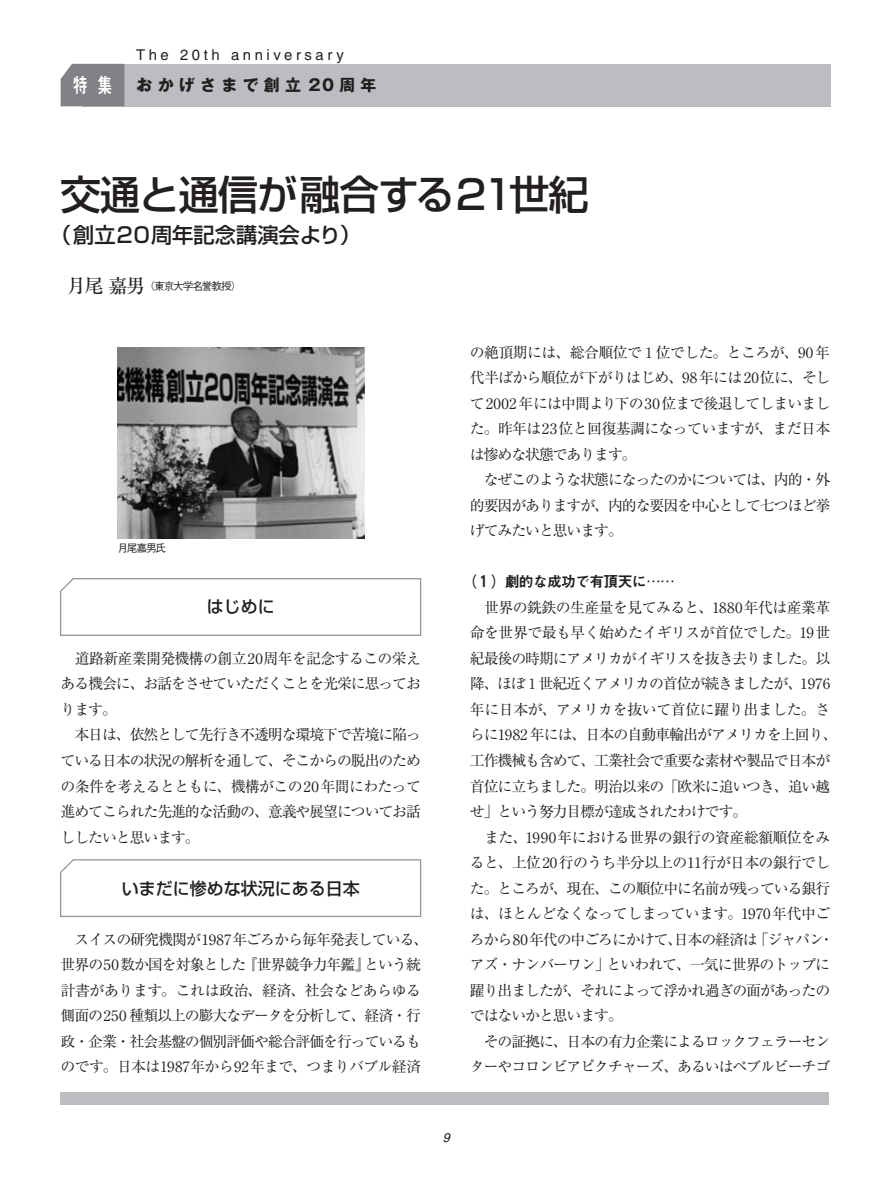
<style>
.page{position:relative;width:893px;height:1191px;background:#fff}
.page>*{position:absolute;margin:0;border:0;box-sizing:border-box;transform-origin:0 0}
.t1{font:500 40.35px "Shin Go";letter-spacing:-.025em;color:#231f20}
.t2{font:500 21.3px "Shin Go";color:#231f20}
.cap{font:21.3px "Midashi Go MB31";color:#fff;scale:.7 1}
.t3{font:500 19.2px "Ryumin";color:#231f20}
.特集_ナカミダシ{font:500 16.95px "Shin Go";color:#231f20}
.t4{font:700 15.9px "Gothic MB101";letter-spacing:.335em;color:#231f20}
.t5{font:14.85px/25.5px "Ryumin";letter-spacing:-.07em;color:#231f20;text-align:justify}
.t6{font:14.85px "Helvetica";letter-spacing:.24em;color:#231f20}
.t7{font:14.85px "Midashi Go MB31";letter-spacing:-.05em;color:#231f20}
.t8{font:italic 12.75px "Helvetica";color:#231f20}
.t9{font:500 10.65px "Gothic BBB";letter-spacing:-.1em;color:#231f20}
</style>
<div class="page">
<img style="left:117px;top:348px;width:247px;height:190px">
<svg style="left:60px;top:578px;width:362px;height:58px"></svg>
<svg style="left:60px;top:859px;width:362px;height:58px"></svg>
<div style="left:61px;top:1092px;width:768px;height:12px;background:#bcbdc0"></div>
<div style="left:82px;top:64px;width:748px;height:42px;background:#bcbdc0"></div>
<div style="left:61px;top:64px;width:63px;height:42px;background:#808285"></div>
<p class="t6" style="left:136px;top:46px;width:209px">The 20th anniversary</p>
<p class="cap" style="left:73px;top:73px;width:58px">特 集</p>
<p class="t4" style="left:136px;top:74px;width:242px">おかげさまで創立 20周年</p>
<p class="t1" style="left:61px;top:168px;width:530px">交通と通信が融合する21世紀</p>
<p class="t2" style="left:50px;top:221px;width:312px">（創立20周年記念講演会より）</p>
<p class="t3" style="left:67px;top:274px;width:80px">月尾 嘉男</p>
<p class="t9" style="left:145px;top:280px;width:98px">（東京大学名誉教授）</p>
<p class="t9" style="left:117px;top:541px;width:50px">月尾嘉男氏</p>
<p class="特集_ナカミダシ" style="left:207px;top:596px;width:70px">はじめに</p>
<p class="t5" style="left:61px;top:645px;width:362px">　道路新産業開発機構の創立20周年を記念するこの栄えある機会に、お話をさせていただくことを光栄に思っております。</p>
<p class="t5" style="left:61px;top:722px;width:362px">　本日は、依然として先行き不透明な環境下で苦境に陥っている日本の状況の解析を通して、そこからの脱出のための条件を考えるとともに、機構がこの20年間にわたって進めてこられた先進的な活動の、意義や展望についてお話ししたいと思います。</p>
<p class="特集_ナカミダシ" style="left:122px;top:877px;width:240px">いまだに惨めな状況にある日本</p>
<p class="t5" style="left:61px;top:926px;width:369px;text-align:left">　スイスの研究機関が1987年ごろから毎年発表している、世界の50数か国を対象とした『世界競争力年鑑』という統計書があります。これは政治、経済、社会などあらゆる側面の250 種類以上の膨大なデータを分析して、経済・行政・企業・社会基盤の個別評価や総合評価を行っているものです。日本は1987年から92年まで、つまりバブル経済</p>
<p class="t5" style="left:470px;top:339px;width:362px">の絶頂期には、総合順位で１位でした。ところが、90 年代半ばから順位が下がりはじめ、98 年には20位に、そして2002年には中間より下の30位まで後退してしまいました。昨年は23位と回復基調になっていますが、まだ日本は惨めな状態であります。</p>
<p class="t5" style="left:470px;top:467px;width:362px">　なぜこのような状態になったのかについては、内的・外的要因がありますが、内的な要因を中心として七つほど挙げてみたいと思います。</p>
<p class="t7" style="left:462px;top:573px;width:214px">（１）劇的な成功で有頂天に……</p>
<p class="t5" style="left:470px;top:594px;width:369px;text-align:left">　世界の銑鉄の生産量を見てみると、1880年代は産業革命を世界で最も早く始めたイギリスが首位でした。19世紀最後の時期にアメリカがイギリスを抜き去りました。以降、ほぼ１世紀近くアメリカの首位が続きましたが、1976年に日本が、アメリカを抜いて首位に躍り出ました。さらに1982 年には、日本の自動車輸出がアメリカを上回り、工作機械も含めて、工業社会で重要な素材や製品で日本が首位に立ちました。明治以来の「欧米に追いつき、追い越せ」という努力目標が達成されたわけです。</p>
<p class="t5" style="left:470px;top:824px;width:366px;text-align:left">　また、1990年における世界の銀行の資産総額順位をみると、上位20行のうち半分以上の11行が日本の銀行でした。ところが、現在、この順位中に名前が残っている銀行は、ほとんどなくなってしまっています。1970年代中ごろから80年代の中ごろにかけて、日本の経済は「ジャパン・アズ・ナンバーワン」といわれて、一気に世界のトップに躍り出ましたが、それによって浮かれ過ぎの面があったのではないかと思います。</p>
<p class="t5" style="left:470px;top:1028px;width:362px">　その証拠に、日本の有力企業によるロックフェラーセンターやコロンビアピクチャーズ、あるいはペブルビーチゴ</p>
<p class="t8" style="left:443px;top:1130px;width:9px">9</p>
</div>
